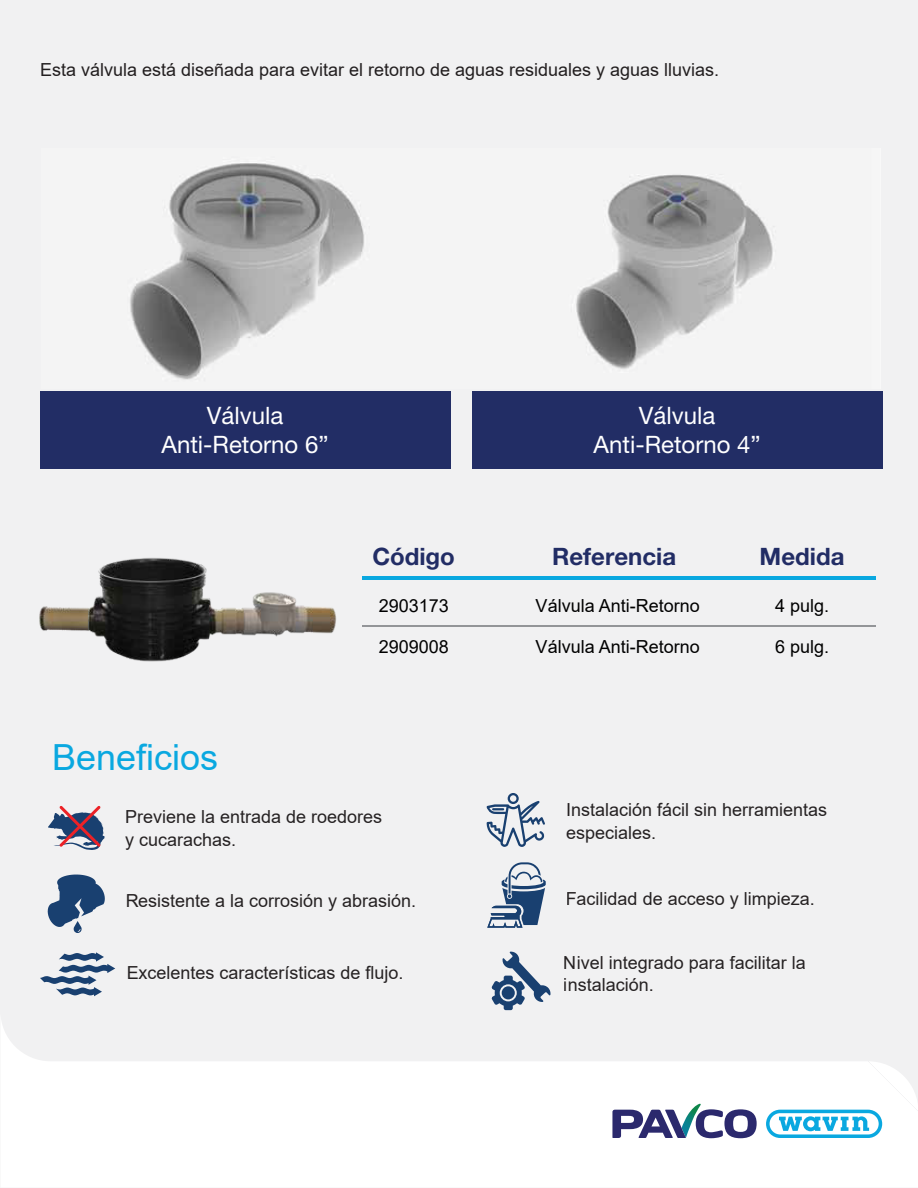
<style>
.page{position:relative;width:918px;height:1188px;background:#f1f1f2}
.page>*{position:absolute;margin:0;border:0;box-sizing:border-box;transform-origin:0 0}
.t1{font:36px "Arial";color:#0aa8e0}
.t2{font:24px/28.8px "Helvetica Neue LT Std";color:#fff;text-align:center}
.t3{font:700 24px "Helvetica Neue";color:#222d65}
.t4{font:18px/22.6px "Arial";color:#231f20}
.t5{font:18px "Arial";color:#000}
</style>
<div class="page">
<hr style="left:362px;top:576px;width:513px;height:4px;background:#0aa8e0">
<hr style="left:362px;top:626px;width:513px;height:1px;background:#939598">
<svg style="left:1px;top:1023px;width:917px;height:164px;fill:#fff"></svg>
<svg style="left:612px;top:1104px;width:145px;height:34px"></svg>
<svg style="left:766px;top:1110px;width:116px;height:28px"></svg>
<img style="left:39px;top:557px;width:298px;height:105px">
<svg style="left:48px;top:806px;width:57px;height:44px"></svg>
<svg style="left:487px;top:793px;width:58px;height:54px"></svg>
<svg style="left:48px;top:875px;width:57px;height:58px"></svg>
<svg style="left:40px;top:952px;width:75px;height:44px"></svg>
<svg style="left:487px;top:862px;width:59px;height:66px"></svg>
<svg style="left:491px;top:952px;width:60px;height:58px"></svg>
<div style="left:40px;top:391px;width:410px;height:77px;background:#222d65"></div>
<div style="left:472px;top:391px;width:410px;height:77px;background:#222d65"></div>
<img style="left:130px;top:162px;width:643px;height:218px">
<p class="t4" style="left:40px;top:59px;width:681px">Esta válvula está diseñada para evitar el retorno de aguas residuales y aguas lluvias.</p>
<h2 class="t2" style="left:161px;top:401px;width:169px">Válvula<br>Anti-Retorno 6”</h2>
<h1 class="t1" style="left:52px;top:733px;width:168px">Beneficios</h1>
<h2 class="t2" style="left:594px;top:401px;width:169px">Válvula<br>Anti-Retorno 4”</h2>
<h2 class="t3" style="left:372px;top:541px;width:84px">Código</h2>
<h2 class="t3" style="left:552px;top:541px;width:125px">Referencia</h2>
<h2 class="t3" style="left:760px;top:541px;width:86px">Medida</h2>
<p class="t5" style="left:379px;top:593px;width:72px">2903173</p>
<p class="t5" style="left:379px;top:634px;width:72px">2909008</p>
<p class="t5" style="left:536px;top:593px;width:166px">Válvula Anti-Retorno</p>
<p class="t5" style="left:536px;top:634px;width:166px">Válvula Anti-Retorno</p>
<p class="t5" style="left:775px;top:593px;width:56px">4 pulg.</p>
<p class="t5" style="left:775px;top:634px;width:56px">6 pulg.</p>
<p class="t4" style="left:125px;top:806px;width:259px">Previene la entrada de roedores y cucarachas.</p>
<p class="t4" style="left:566px;top:798px;width:263px">Instalación fácil sin herramientas especiales.</p>
<p class="t4" style="left:125px;top:889px;width:293px">Resistente a la corrosión y abrasión.</p>
<p class="t4" style="left:566px;top:887px;width:251px">Facilidad de acceso y limpieza.</p>
<p class="t4" style="left:126px;top:961px;width:279px">Excelentes características de flujo.</p>
<p class="t4" style="left:564px;top:952px;width:244px;line-height:21.6px">Nivel integrado para facilitar la instalación.</p>
</div>
